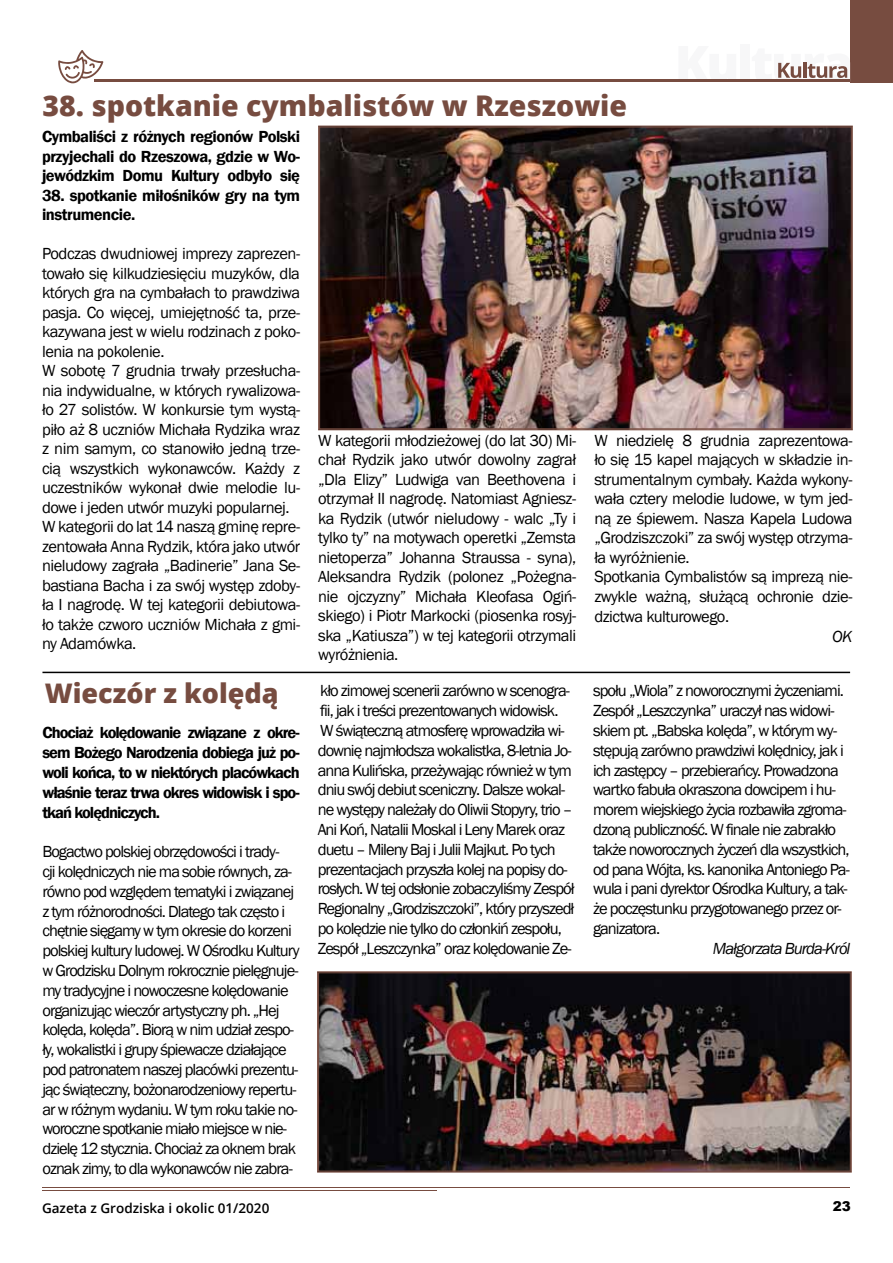
<style>
.page{position:relative;width:893px;height:1263px;background:#fff}
.page>*{position:absolute;margin:0;border:0;box-sizing:border-box;transform-origin:0 0}
.t1{font:800 28.5px "Open Sans";color:#774c40}
.t2{font:800 27px "Open Sans";color:#774c40}
.t3{font:16.5px/19.8px "Franklin Gothic";letter-spacing:-.06em;color:#000}
.t4{font:16.5px/19.5px "Franklin Gothic";letter-spacing:-.03em;color:#000}
.t5{font:600 16.5px/19.8px "Franklin Gothic";letter-spacing:-.03em;color:#000;text-align:justify}
.t6{font:italic 16.5px "Franklin Gothic";letter-spacing:-.06em;color:#000}
.t7{font:600 13.5px "Open Sans";color:#000}
.t8{font:900 13.5px "Arial";color:#000}
</style>
<div class="page">
<hr style="left:42px;top:1187px;width:808px;height:1px;background:#774c40">
<hr style="left:42px;top:1190px;width:394px;height:1px;background:#774c40">
<div style="left:850px;top:0;width:43px;height:82px;background:#774c40"></div>
<div style="left:740px;top:44px;width:10px;height:37px;background:#f7f7f8"></div>
<svg style="left:778px;top:62px;width:70px;height:16px"></svg>
<hr style="left:94px;top:79px;width:756px;height:3px;background:#774c40">
<svg style="left:58px;top:50px;width:45px;height:33px"></svg>
<img style="left:318px;top:126px;width:535px;height:304px">
<div style="left:319px;top:127px;width:533px;height:302px;border:1px solid #774c40"></div>
<img style="left:317px;top:971px;width:534px;height:201px">
<div style="left:318px;top:972px;width:533px;height:199px;border:1px solid #774c40"></div>
<hr style="left:42px;top:672px;width:808px;height:1px;background:#000">
<h1 class="t1" style="left:42px;top:84px;width:586px">38. spotkanie cymbalistów w Rzeszowie</h1>
<p class="t5" style="left:42px;top:127px;width:260px">Cymbaliści z różnych regionów Polski przyjechali do Rzeszowa, gdzie w Wo&shy;jewódzkim Domu Kultury odbyło się</p>
<p class="t5" style="left:42px;top:185px;width:260px">38. spotkanie miłośników gry na tym instrumencie.</p>
<p class="t4" style="left:42px;top:244px;width:260px">Podczas dwudniowej imprezy zaprezen&shy;towało się kilkudziesięciu muzyków, dla których gra na cymbałach to prawdziwa pasja. Co więcej, umiejętność ta, prze&shy;kazywana jest w wielu rodzinach z poko&shy;lenia na pokolenie.<br>W sobotę 7 grudnia trwały przesłucha&shy;nia indywidualne, w których rywalizowa&shy;ło 27 solistów. W konkursie tym wystą&shy;piło aż 8 uczniów Michała Rydzika wraz z nim samym, co stanowiło jedną trze&shy;cią wszystkich wykonawców. Każdy z uczestników wykonał dwie melodie lu&shy;dowe i jeden utwór muzyki popularnej.<br>W kategorii do lat 14 naszą gminę repre&shy;zentowała Anna Rydzik, która jako utwór nieludowy zagrała „Badinerie” Jana Se&shy;bastiana Bacha i za swój występ zdoby&shy;ła I nagrodę. W tej kategorii debiutowa&shy;ło także czworo uczniów Michała z gmi&shy;ny Adamówka.</p>
<h2 class="t2" style="left:45px;top:672px;width:235px">Wieczór z kolędą</h2>
<p class="t5" style="left:42px;top:723px;width:259px">Chociaż kolędowanie związane z okre&shy;sem Bożego Narodzenia dobiega już po&shy;woli końca, to w niektórych placówkach właśnie teraz trwa okres widowisk i spo&shy;tkań kolędniczych.</p>
<p class="t3" style="left:42px;top:842px;width:259px">Bogactwo polskiej obrzędowości i trady-<br>cji kolędniczych nie ma sobie równych, za&shy;równo pod względem tematyki i związanej z tym różnorodności. Dlatego tak często i chętnie sięgamy w tym okresie do korzeni polskiej kultury ludowej. W Ośrodku Kultury w Grodzisku Dolnym rokrocznie pielęgnuje&shy;my tradycyjne i nowoczesne kolędowanie organizując wieczór artystyczny ph. „Hej kolęda, kolęda”. Biorą w nim udział zespo&shy;ły, wokalistki i grupy śpiewacze działające pod patronatem naszej placówki prezentu&shy;jąc świąteczny, bożonarodzeniowy repertu&shy;ar w różnym wydaniu. W tym roku takie no&shy;woroczne spotkanie miało miejsce w nie&shy;dzielę 12 stycznia. Chociaż za oknem brak oznak zimy, to dla wykonawców nie zabra-</p>
<p class="t3" style="left:318px;top:431px;width:260px;text-align:justify">W kategorii młodzieżowej (do lat 30) Mi&shy;chał Rydzik jako utwór dowolny zagrał „Dla Elizy” Ludwiga van Beethovena i otrzymał II nagrodę. Natomiast Agniesz&shy;ka Rydzik (utwór nieludowy - walc „Ty i tylko ty” na motywach operetki „Zemsta nietoperza” Johanna Straussa - syna), Aleksandra Rydzik (polonez „Pożegna&shy;nie ojczyzny” Michała Kleofasa Ogiń&shy;skiego) i Piotr Markocki (piosenka rosyj&shy;ska „Katiusza”) w tej kategorii otrzymali wyróżnienia.</p>
<p class="t4" style="left:594px;top:431px;width:260px">W niedzielę 8 grudnia zaprezentowa&shy;ło się 15 kapel mających w składzie in&shy;strumentalnym cymbały. Każda wykony&shy;wała cztery melodie ludowe, w tym jed&shy;ną ze śpiewem. Nasza Kapela Ludowa „Grodziszczoki” za swój występ otrzyma&shy;ła wyróżnienie.<br>Spotkania Cymbalistów są imprezą nie&shy;zwykle ważną, służącą ochronie dzie&shy;dzictwa kulturowego.</p>
<p class="t6" style="left:832px;top:626px;width:22px">OK</p>
<p class="t3" style="left:318px;top:681px;width:258px">kło zimowej scenerii zarówno w scenogra&shy;fii, jak i treści prezentowanych widowisk.<br>W świąteczną atmosferę wprowadziła wi&shy;downię najmłodsza wokalistka, 8-letnia Jo&shy;anna Kulińska, przeżywając również w tym dniu swój debiut sceniczny. Dalsze wokal&shy;ne występy należały do Oliwii Stopyry, trio – Ani Koń, Natalii Moskal i Leny Marek oraz duetu – Mileny Baj i Julii Majkut. Po tych prezentacjach przyszła kolej na popisy do&shy;rosłych. W tej odsłonie zobaczyliśmy Zespół Regionalny „Grodziszczoki”, który przyszedł po kolędzie nie tylko do członkiń zespołu, Zespół „Leszczynka” oraz kolędowanie Ze-</p>
<p class="t3" style="left:593px;top:681px;width:258px">społu „Wiola” z noworocznymi życzeniami.<br>Zespół „Leszczynka” uraczył nas widowi&shy;skiem pt. „Babska kolęda”, w którym wy&shy;stępują zarówno prawdziwi kolędnicy, jak i ich zastępcy – przebierańcy. Prowadzona wartko fabuła okraszona dowcipem i hu&shy;morem wiejskiego życia rozbawiła zgroma&shy;dzoną publiczność. W finale nie zabrakło także noworocznych życzeń dla wszystkich, od pana Wójta, ks. kanonika Antoniego Pa&shy;wula i pani dyrektor Ośrodka Kultury, a tak&shy;że poczęstunku przygotowanego przez or&shy;ganizatora.</p>
<p class="t6" style="left:713px;top:938px;width:139px">Małgorzata Burda-Król</p>
<p class="t7" style="left:42px;top:1198px;width:229px">Gazeta z Grodziska i okolic 01/2020</p>
<p class="t8" style="left:833px;top:1196px;width:20px">23</p>
</div>
